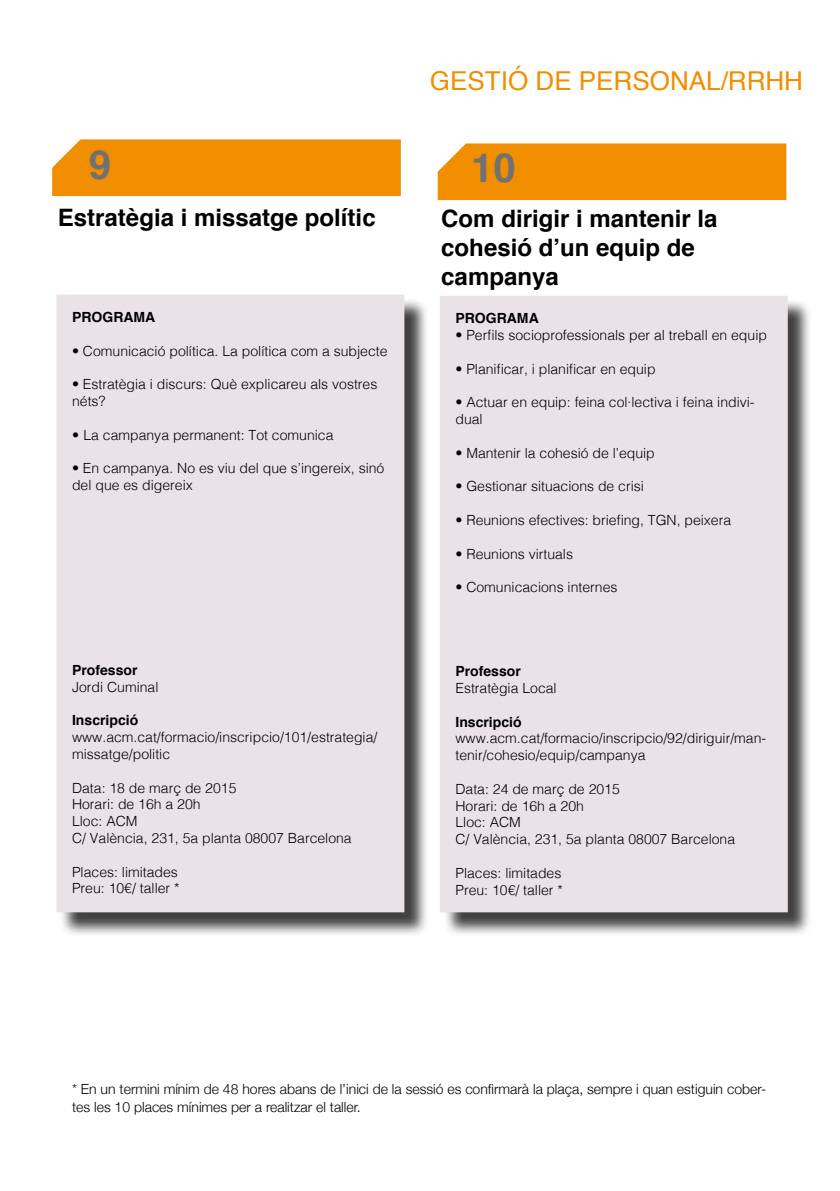
<style>
.page{position:relative;width:840px;height:1191px;background:#fff}
.page>*{position:absolute;margin:0;border:0;box-sizing:border-box;transform-origin:0 0}
.t1{font:700 40px "Helvetica";color:#707172}
.t2{font:26px "Helvetica";color:#f18e00}
.t3{font:700 24px/28.8px "Helvetica";color:#000}
.t4{font:300 14px/16.8px "Helvetica";color:#000}
.t5{font:300 14px/18px "Helvetica Neue";color:#000}
.t6{font:700 14px "Helvetica";color:#000}
</style>
<div class="page">
<div style="left:52px;top:139px;width:348px;height:57px;background:#f18e00"></div>
<svg style="left:52px;top:139px;width:46px;height:39px"></svg>
<div style="left:59px;top:297px;width:370px;height:640px;background:#000;opacity:.75"></div>
<div style="left:56px;top:294px;width:348px;height:618px;background:#e9e3e7"></div>
<div style="left:442px;top:299px;width:370px;height:638px;background:#000;opacity:.75"></div>
<div style="left:439px;top:296px;width:348px;height:616px;background:#e9e3e7"></div>
<div style="left:437px;top:143px;width:348px;height:57px;background:#f18e00"></div>
<svg style="left:437px;top:143px;width:46px;height:39px"></svg>
<h1 class="t1" style="left:89px;top:132px;width:24px">9</h1>
<h3 class="t3" style="left:58px;top:203px;width:319px">Estratègia i missatge polític</h3>
<p class="t6" style="left:72px;top:306px;width:85px">PROGRAMA</p>
<p class="t4" style="left:72px;top:341px;width:317px">• Comunicació política. La política com a subjecte</p>
<p class="t4" style="left:72px;top:375px;width:306px">• Estratègia i discurs: Què explicareu als vostres néts?</p>
<p class="t4" style="left:72px;top:425px;width:263px">• La campanya permanent: Tot comunica</p>
<p class="t4" style="left:72px;top:459px;width:313px">• En campanya. No es viu del que s’ingereix, sinó del que es digereix</p>
<p class="t6" style="left:72px;top:658px;width:67px">Professor</p>
<p class="t4" style="left:72px;top:677px;width:88px">Jordi Cuminal</p>
<p class="t6" style="left:72px;top:709px;width:68px">Inscripció</p>
<p class="t4" style="left:72px;top:728px;width:306px">www.acm.cat/formacio/inscripcio/101/estrategia/ missatge/politic</p>
<p class="t4" style="left:72px;top:778px;width:281px">Data: 18 de març de 2015<br>Horari: de 16h a 20h<br>Lloc: ACM<br>C/ València, 231, 5a planta 08007 Barcelona</p>
<p class="t4" style="left:72px;top:862px;width:109px">Places: limitades<br>Preu: 10€/ taller *</p>
<h2 class="t2" style="left:429px;top:61px;width:374px">GESTIÓ DE PERSONAL/RRHH</h2>
<h1 class="t1" style="left:471px;top:136px;width:46px">10</h1>
<h3 class="t3" style="left:441px;top:205px;width:278px">Com dirigir i mantenir la cohesió d’un equip de campanya</h3>
<p class="t6" style="left:455px;top:307px;width:85px">PROGRAMA</p>
<p class="t4" style="left:455px;top:326px;width:313px">• Perfils socioprofessionals per al treball en equip</p>
<p class="t4" style="left:455px;top:359px;width:201px">• Planificar, i planificar en equip</p>
<p class="t4" style="left:455px;top:393px;width:300px">• Actuar en equip: feina col·lectiva i feina indivi&shy;dual</p>
<p class="t4" style="left:455px;top:443px;width:201px">• Mantenir la cohesió de l’equip</p>
<p class="t4" style="left:455px;top:477px;width:190px">• Gestionar situacions de crisi</p>
<p class="t4" style="left:455px;top:510px;width:277px">• Reunions efectives: briefing, TGN, peixera</p>
<p class="t4" style="left:455px;top:544px;width:119px">• Reunions virtuals</p>
<p class="t4" style="left:455px;top:578px;width:163px">• Comunicacions internes</p>
<p class="t6" style="left:455px;top:660px;width:67px">Professor</p>
<p class="t4" style="left:455px;top:678px;width:103px">Estratègia Local</p>
<p class="t6" style="left:455px;top:710px;width:68px">Inscripció</p>
<p class="t4" style="left:455px;top:729px;width:312px">www.acm.cat/formacio/inscripcio/92/diriguir/man&shy;tenir/cohesio/equip/campanya</p>
<p class="t4" style="left:455px;top:779px;width:281px">Data: 24 de març de 2015<br>Horari: de 16h a 20h<br>Lloc: ACM<br>C/ València, 231, 5a planta 08007 Barcelona</p>
<p class="t4" style="left:455px;top:863px;width:109px">Places: limitades<br>Preu: 10€/ taller *</p>
<p class="t5" style="left:72px;top:1079px;width:695px">* En un termini mínim de 48 hores abans de l’inici de la sessió es confirmarà la plaça, sempre i quan estiguin cober&shy;tes les 10 places mínimes per a realitzar el taller.</p>
</div>
